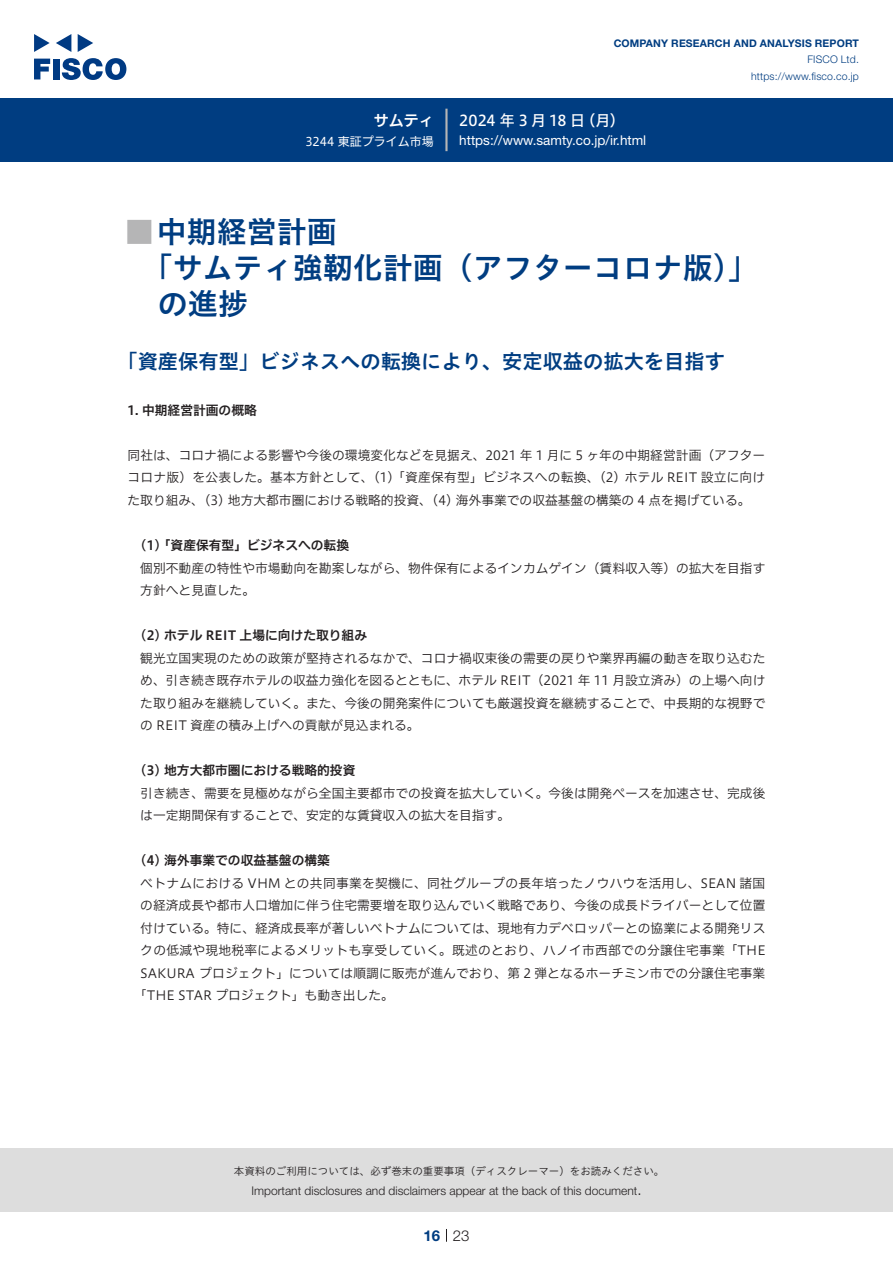
<style>
.page{position:relative;width:893px;height:1263px;background:#fff}
.page>*{position:absolute;margin:0;border:0;box-sizing:border-box;transform-origin:0 0}
.t1{font:30px/36px "Hiragino UD Sans Std N W6";color:#003d81}
.t2{font:24px "Hiragino UD Sans Std N W6";color:#b5b5b6}
.中タイトル{font:20.25px "Hiragino UD Sans Std W6";color:#003d81}
.t3{font:15px "Hiragino UD Sans F Std N W5";color:#fff}
.t4{font:15px "Hiragino UD Sans F Std N W6";color:#fff}
.t5{font:300 15px "Helvetica Neue LT Std";color:#231f20}
.t6{font:700 15px "Helvetica Neue LT Std";color:#003d81}
.t7{font:13.5px "Helvetica Neue LT Std";color:#fff}
.本文3mm{font:12.75px/22.5px "Hiragino UD Sans F Std N W3";color:#231f20}
.本文{font:12.75px/22.5px "Hiragino UD Sans F Std N W3";color:#231f20;text-align:justify}
.小タイトル3mm{font:12.75px "Hiragino UD Sans F Std N W6";color:#231f20}
.本文3mm-2{font:12.75px "Hiragino UD Sans F Std N W3";letter-spacing:.025em;color:#231f20}
.本文3mm-3{font:12.75px "Hiragino UD Sans F Std N W3";letter-spacing:.02em;color:#231f20}
.小タイトル{font:12.75px "Hiragino UD Sans F Std N W6";color:#231f20}
.t8{font:300 12px "Helvetica Neue LT Std";color:#231f20}
.t9{font:12px "Hiragino UD Sans F Std N W4";color:#fff}
.t10{font:10.5px "Hiragino UD Sans Std W3";color:#231f20}
.t11{font:700 10.5px "Helvetica Neue LT Std";letter-spacing:.015em;color:#003d81}
.t12{font:300 10.5px/16.5px "Helvetica Neue LT Std";letter-spacing:.015em;color:#003d81;text-align:right}
</style>
<div class="page">
<div style="left:0;top:1148px;width:893px;height:64px;background:#ddd"></div>
<svg style="left:34px;top:59px;width:16px;height:20px"></svg>
<div style="left:53px;top:59px;width:6px;height:20px;background:#003a83"></div>
<svg style="left:62px;top:58px;width:64px;height:22px"></svg>
<svg style="left:34px;top:34px;width:16px;height:18px"></svg>
<svg style="left:78px;top:34px;width:15px;height:18px"></svg>
<svg style="left:56px;top:34px;width:15px;height:18px"></svg>
<div style="left:0;top:98px;width:893px;height:64px;background:#003d81"></div>
<hr style="left:445px;top:109px;width:3px;height:42px;background:#b5b5b6">
<svg style="left:446px;top:1229px;width:1px;height:13px"></svg>
<p class="t4" style="left:374px;top:109px;width:62px">サムティ</p>
<p class="t9" style="left:305px;top:132px;width:130px">3244 東証プライム市場</p>
<p class="t11" style="left:614px;top:37px;width:247px">COMPANY RESEARCH AND ANALYSIS REPORT</p>
<p class="t12" style="left:751px;top:51px;width:109px">FISCO Ltd. https://www.fisco.co j p.</p>
<p class="t3" style="left:580px;top:109px;width:46px">（月(</p>
<p class="t3" style="left:459px;top:109px;width:127px">2024 年 3 月 18 日</p>
<p class="t7" style="left:459px;top:132px;width:189px">https://www.samty.co j p. .i r/ html</p>
<p class="t2" style="left:128px;top:213px;width:25px">█</p>
<p class="t1" style="left:157px;top:212px;width:181px">中期経営計画</p>
<p class="t1" style="left:158px;top:248px;width:602px;text-indent:-15px">「サムティ強靭化計画（アフターコロナ版「(の進捗</p>
<p class="中タイトル" style="left:117px;top:346px;width:609px">「資産保有型」ビジネスへの転換により、安定収益の拡大を目指す</p>
<p class="小タイトル" style="left:128px;top:400px;width:131px">1. 中期経営計画の概略</p>
<p class="本文" style="left:128px;top:443px;width:639px">同社は、コロナ禍による影響や今後の環境変化などを見据え、2021 年 1 月に 5 ヶ年の中期経営計画（アフターコロナ版）を公表した。基本方針として、(1)「資産保有型」ビジネスへの転換、(2) ホテル REIT 設立に向けた取り組み、(3) 地方大都市圏における戦略的投資、(4) 海外事業での収益基盤の構築の 4 点を掲げている。</p>
<p class="小タイトル3mm" style="left:140px;top:535px;width:210px">1( ) 「資産保有型」ビジネスへの転換</p>
<p class="本文3mm" style="left:140px;top:556px;width:627px">個別不動産の特性や市場動向を勘案しながら、物件保有によるインカムゲイン（賃料収入等）の拡大を目指す方針へと見直した。</p>
<p class="小タイトル3mm" style="left:140px;top:625px;width:228px">2( ) ホテル REIT 上場に向けた取り組み</p>
<p class="本文3mm" style="left:140px;top:646px;width:627px;text-align:justify">観光立国実現のための政策が堅持されるなかで、コロナ禍収束後の需要の戻りや業界再編の動きを取り込むため、引き続き既存ホテルの収益力強化を図るとともに、ホテル REIT（2021 年 11 月設立済み）の上場へ向けた取り組みを継続していく。また、今後の開発案件についても厳選投資を継続することで、中長期的な視野での REIT 資産の積み上げへの貢献が見込まれる。</p>
<p class="小タイトル3mm" style="left:140px;top:760px;width:217px">3( ) 地方大都市圏における戦略的投資</p>
<p class="本文3mm" style="left:140px;top:781px;width:627px">引き続き、需要を見極めながら全国主要都市での投資を拡大していく。今後は開発ペースを加速させ、完成後は一定期間保有することで、安定的な賃貸収入の拡大を目指す。</p>
<p class="小タイトル3mm" style="left:140px;top:850px;width:191px">4( ) 海外事業での収益基盤の構築</p>
<p class="本文3mm-2" style="left:140px;top:873px;width:626px">ベトナムにおける VHM との共同事業を契機に、同社グループの長年培ったノウハウを活用し、SEAN 諸国</p>
<p class="本文3mm" style="left:140px;top:893px;width:627px">の経済成長や都市人口増加に伴う住宅需要増を取り込んでいく戦略であり、今後の成長ドライバーとして位置</p>
<p class="本文3mm" style="left:140px;top:916px;width:627px">付けている。特に、経済成長率が著しいベトナムについては、現地有力デベロッパーとの協業による開発リス</p>
<p class="本文3mm-3" style="left:140px;top:941px;width:627px">クの低減や現地税率によるメリットも享受していく。既述のとおり、ハノイ市西部での分譲住宅事業「THE</p>
<p class="本文3mm" style="left:140px;top:961px;width:626px">SAKURA プロジェクト」については順調に販売が進んでおり、第 2 弾となるホーチミン市での分譲住宅事業</p>
<p class="本文3mm" style="left:134px;top:983px;width:261px">「THE STAR プロジェクト」も動き出した。</p>
<p class="t10" style="left:234px;top:1163px;width:432px">本資料のご利用については、必ず巻末の重要事項（ディスクレーマー）をお読みください。</p>
<p class="t5" style="left:637px;top:1180px;width:6px">.</p>
<p class="t8" style="left:251px;top:1183px;width:387px">Important disclosures and disclaimers appear at the back of this document</p>
<p class="t6" style="left:423px;top:1226px;width:18px">16</p>
<p class="t5" style="left:453px;top:1226px;width:18px">23</p>
</div>
